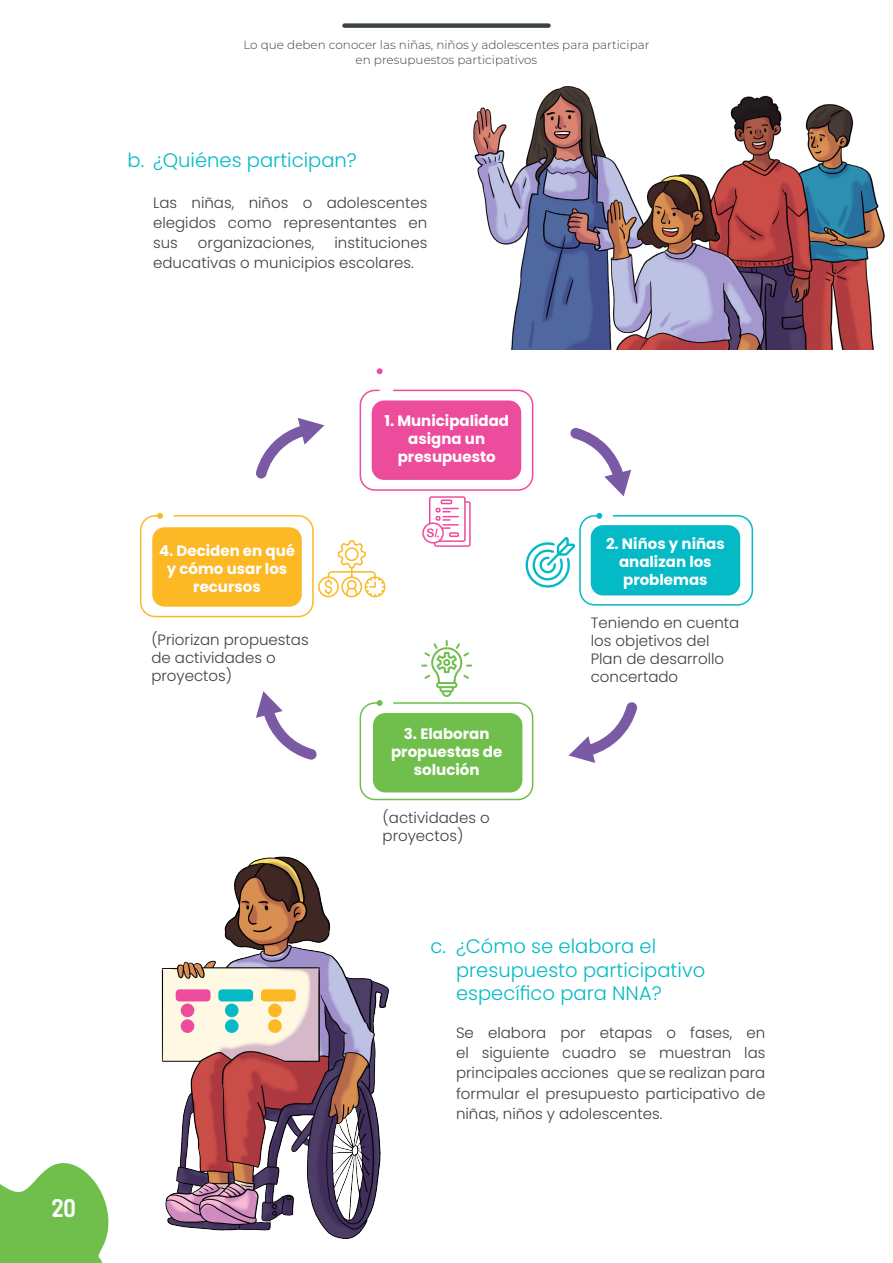
<style>
.page{position:relative;width:893px;height:1263px;background:#fff}
.page>*{position:absolute;margin:0;border:0;box-sizing:border-box;transform-origin:0 0}
.t1{font:500 25.5px "Apron Soft Cn";color:#fff}
.t2{font:300 19.5px/23.4px "Poppins";color:#03bac6}
.t3{font:300 15px/20.2px "Poppins";color:#3a4246}
.t4{font:700 15px/18px "Poppins";color:#fff;text-align:center}
.t5{font:300 12px/14.4px "Montserrat";color:#3a4246;text-align:center}
</style>
<div class="page">
<div style="left:373px;top:713px;width:149px;height:79px;background:#70bf4c;border-radius:12px"></div>
<div style="left:372px;top:400px;width:149px;height:80px;background:#ed4c9c;border-radius:12px"></div>
<div style="left:152px;top:527px;width:150px;height:80px;background:#fcb825;border-radius:12px"></div>
<div style="left:591px;top:525px;width:149px;height:70px;background:#03bac6;border-radius:12px"></div>
<svg style="left:569px;top:702px;width:68px;height:61px"></svg>
<svg style="left:256px;top:691px;width:61px;height:69px"></svg>
<svg style="left:255px;top:418px;width:69px;height:61px"></svg>
<svg style="left:570px;top:428px;width:61px;height:68px"></svg>
<div style="left:360px;top:390px;width:173px;height:101px;border:2px solid #ed4c9c;border-radius:15px"></div>
<div style="left:360px;top:702px;width:173px;height:98px;border:2px solid #70bf4c;border-radius:15px"></div>
<div style="left:579px;top:515px;width:174px;height:91px;border:2px solid #03bac6;border-radius:15px"></div>
<div style="left:140px;top:515px;width:174px;height:102px;border:2px solid #fcb825;border-radius:15px"></div>
<svg style="left:377px;top:368px;width:6px;height:6px"></svg>
<svg style="left:377px;top:700px;width:6px;height:6px"></svg>
<svg style="left:596px;top:513px;width:6px;height:6px"></svg>
<svg style="left:157px;top:513px;width:6px;height:6px"></svg>
<img style="left:161px;top:856px;width:228px;height:383px">
<img style="left:473px;top:86px;width:412px;height:263px">
<div style="left:176px;top:989px;width:34px;height:12px;background:#ed4c9c;border-radius:4px"></div>
<div style="left:218px;top:989px;width:35px;height:12px;background:#03bac6;border-radius:4px"></div>
<div style="left:261px;top:989px;width:35px;height:12px;background:#fcb825;border-radius:4px"></div>
<div style="left:181px;top:1003px;width:13px;height:14px;background:#ed4c9c;border-radius:50%"></div>
<div style="left:225px;top:1003px;width:14px;height:14px;background:#03bac6;border-radius:50%"></div>
<div style="left:268px;top:1003px;width:14px;height:14px;background:#fcb825;border-radius:50%"></div>
<div style="left:181px;top:1019px;width:13px;height:14px;background:#ed4c9c;border-radius:50%"></div>
<div style="left:225px;top:1019px;width:14px;height:14px;background:#03bac6;border-radius:50%"></div>
<div style="left:268px;top:1019px;width:14px;height:14px;background:#fcb825;border-radius:50%"></div>
<svg style="left:421px;top:640px;width:51px;height:57px"></svg>
<svg style="left:525px;top:537px;width:50px;height:51px"></svg>
<svg style="left:318px;top:540px;width:68px;height:58px"></svg>
<svg style="left:422px;top:496px;width:49px;height:51px"></svg>
<svg style="left:0;top:1163px;width:109px;height:100px"></svg>
<div style="left:342px;top:23px;width:209px;height:5px;background:#3a4246;border-radius:2px"></div>
<p class="t5" style="left:243px;top:37px;width:408px">Lo que deben conocer las niñas, niños y adolescentes para participar en presupuestos participativos</p>
<p class="t2" style="left:128px;top:149px;width:231px">b. ¿Quiénes participan?</p>
<p class="t3" style="left:153px;top:192px;width:276px;text-align:justify">Las niñas, niños o adolescentes elegidos como representantes en sus</p>
<p class="t3" style="left:153px;top:233px;width:276px;text-indent:181px">instituciones educativas o municipios escolares.</p>
<p class="t3" style="left:198px;top:233px;width:118px">organizaciones,</p>
<h1 class="t1" style="left:52px;top:1193px;width:25px">20</h1>
<p class="t4" style="left:159px;top:542px;width:137px">4. Deciden en qué y cómo usar los recursos</p>
<p class="t3" style="left:151px;top:630px;width:159px;line-height:18px">(Priorizan propuestas de actividades o proyectos)</p>
<p class="t4" style="left:384px;top:412px;width:126px">1. Municipalidad asigna un presupuesto</p>
<p class="t4" style="left:391px;top:725px;width:113px">3. Elaboran propuestas de solución</p>
<p class="t3" style="left:383px;top:809px;width:109px;line-height:18px">(actividades o proyectos)</p>
<p class="t4" style="left:606px;top:534px;width:120px">2. Niños y niñas analizan los problemas</p>
<p class="t3" style="left:591px;top:614px;width:150px;line-height:18px">Teniendo en cuenta los objetivos del<br>Plan de desarrollo concertado</p>
<p class="t2" style="left:456px;top:935px;width:251px;text-indent:-26px">c. ¿Cómo se elabora el presupuesto participativo específico para NNA?</p>
<p class="t3" style="left:456px;top:1022px;width:311px;text-align:justify">Se elabora por etapas o fases, en el siguiente cuadro se muestran las principales acciones que se realizan para formular el presupuesto participativo de niñas, niños y adolescentes.</p>
</div>
